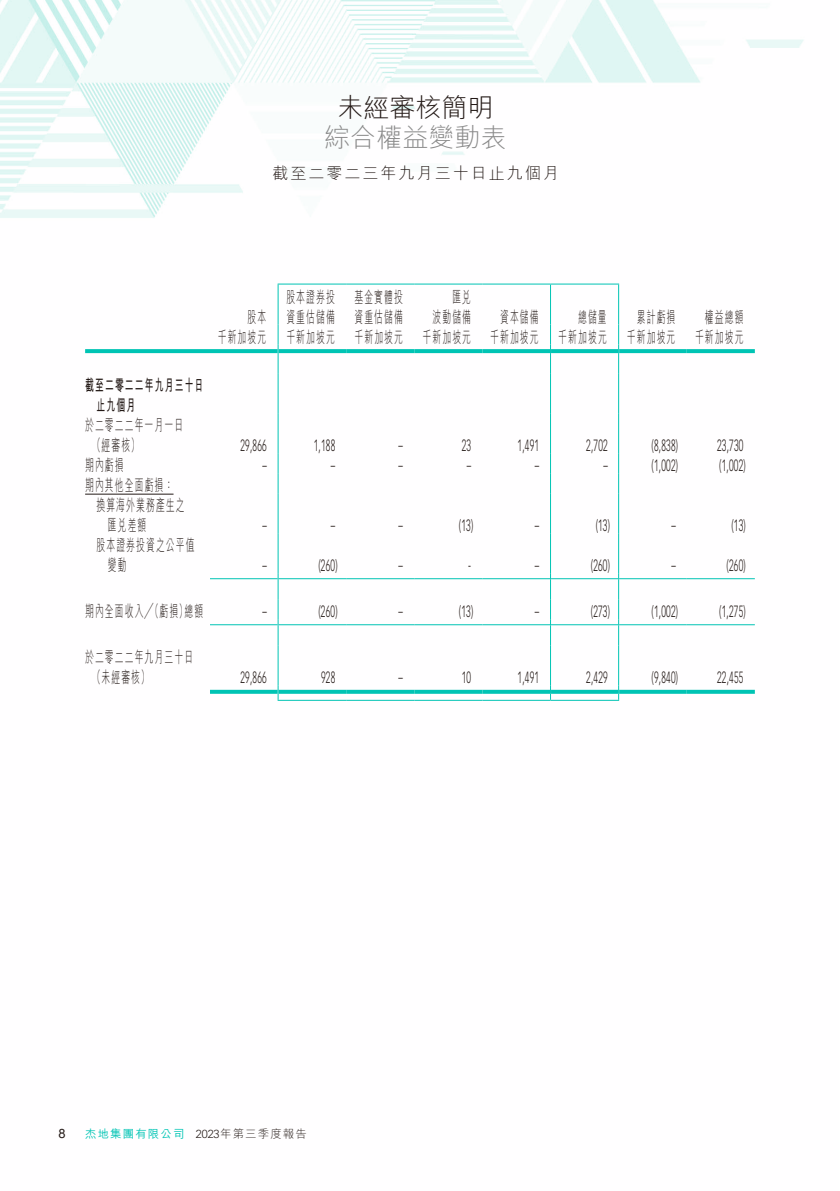
<style>
.page{position:relative;width:840px;height:1191px;background:#fff}
.page>*{position:absolute;margin:0;border:0;box-sizing:border-box;transform-origin:0 0}
.t1{font:300 26px "M Hei HK";color:#898989}
.t2{font:300 26px "M Hei HK";color:#231916}
.t3{font:300 16px/20px "M Hei HK";letter-spacing:.125em;color:#231916;scale:.55 1}
.t4{font:300 16px "Vectora LT Std";letter-spacing:.025em;color:#231916;scale:.55 1}
.t5{font:300 16px "M Hei HK";letter-spacing:.125em;color:#231916}
.t6{font:700 16px/20px "M Hei HK";letter-spacing:.13em;color:#231916;scale:.55 1}
.t7{font:12.8px "Arial";color:#231916}
.t8{font:500 11.4px "M Hei HK";letter-spacing:.1em;color:#00c4b4}
.s1{font-family:"Vectora LT Std";font-weight:300;color:#231916}
.s2{font-weight:300;color:#231916}
</style>
<div class="page">
<img style="left:0;top:0;width:804px;height:701px">
<hr style="left:617px;top:373px;width:1px;height:40px;background:#00c4b4">
<hr style="left:617px;top:413px;width:1px;height:40px;background:#00c4b4">
<svg style="left:617px;top:453px;width:1px;height:40px"></svg>
<hr style="left:617px;top:493px;width:1px;height:40px;background:#00c4b4">
<hr style="left:617px;top:533px;width:1px;height:40px;background:#00c4b4">
<svg style="left:617px;top:573px;width:1px;height:72px"></svg>
<hr style="left:617px;top:645px;width:1px;height:40px;background:#00c4b4">
<svg style="left:617px;top:685px;width:1px;height:15px"></svg>
<hr style="left:550px;top:700px;width:68px;height:1px;background:#00c4b4">
<hr style="left:550px;top:283px;width:68px;height:1px;background:#00c4b4">
<hr style="left:617px;top:284px;width:1px;height:40px;background:#00c4b4">
<svg style="left:617px;top:324px;width:1px;height:49px"></svg>
<hr style="left:277px;top:373px;width:1px;height:40px;background:#00c4b4">
<hr style="left:549px;top:373px;width:1px;height:40px;background:#00c4b4">
<hr style="left:277px;top:413px;width:1px;height:40px;background:#00c4b4">
<hr style="left:549px;top:413px;width:1px;height:40px;background:#00c4b4">
<svg style="left:277px;top:453px;width:1px;height:40px"></svg>
<svg style="left:549px;top:453px;width:1px;height:40px"></svg>
<hr style="left:277px;top:493px;width:1px;height:40px;background:#00c4b4">
<hr style="left:549px;top:493px;width:1px;height:40px;background:#00c4b4">
<hr style="left:277px;top:533px;width:1px;height:40px;background:#00c4b4">
<hr style="left:549px;top:533px;width:1px;height:40px;background:#00c4b4">
<svg style="left:277px;top:573px;width:1px;height:72px"></svg>
<svg style="left:549px;top:573px;width:1px;height:72px"></svg>
<hr style="left:277px;top:645px;width:1px;height:40px;background:#00c4b4">
<hr style="left:549px;top:645px;width:1px;height:40px;background:#00c4b4">
<svg style="left:277px;top:685px;width:1px;height:15px"></svg>
<svg style="left:549px;top:685px;width:1px;height:15px"></svg>
<hr style="left:277px;top:700px;width:69px;height:1px;background:#00c4b4">
<hr style="left:346px;top:700px;width:68px;height:1px;background:#00c4b4">
<hr style="left:414px;top:700px;width:68px;height:1px;background:#00c4b4">
<hr style="left:482px;top:700px;width:68px;height:1px;background:#00c4b4">
<hr style="left:277px;top:283px;width:69px;height:1px;background:#00c4b4">
<hr style="left:277px;top:284px;width:1px;height:40px;background:#00c4b4">
<hr style="left:346px;top:283px;width:68px;height:1px;background:#00c4b4">
<hr style="left:414px;top:283px;width:68px;height:1px;background:#00c4b4">
<hr style="left:482px;top:283px;width:68px;height:1px;background:#00c4b4">
<hr style="left:549px;top:284px;width:1px;height:40px;background:#00c4b4">
<svg style="left:277px;top:324px;width:1px;height:49px"></svg>
<svg style="left:549px;top:324px;width:1px;height:49px"></svg>
<svg style="left:85px;top:349px;width:125px;height:4px"></svg>
<svg style="left:210px;top:349px;width:67px;height:4px"></svg>
<svg style="left:278px;top:349px;width:68px;height:4px"></svg>
<svg style="left:346px;top:349px;width:68px;height:4px"></svg>
<svg style="left:414px;top:349px;width:68px;height:4px"></svg>
<svg style="left:482px;top:349px;width:67px;height:4px"></svg>
<svg style="left:550px;top:349px;width:67px;height:4px"></svg>
<svg style="left:618px;top:349px;width:68px;height:4px"></svg>
<svg style="left:686px;top:349px;width:68px;height:4px"></svg>
<hr style="left:85px;top:494px;width:88px;height:1px;background:#231916">
<hr style="left:210px;top:578px;width:67px;height:1px;background:#00c4b4">
<hr style="left:278px;top:578px;width:68px;height:1px;background:#00c4b4">
<hr style="left:346px;top:578px;width:68px;height:1px;background:#00c4b4">
<hr style="left:414px;top:578px;width:68px;height:1px;background:#00c4b4">
<hr style="left:482px;top:578px;width:67px;height:1px;background:#00c4b4">
<hr style="left:550px;top:578px;width:67px;height:1px;background:#00c4b4">
<hr style="left:618px;top:578px;width:68px;height:1px;background:#00c4b4">
<hr style="left:686px;top:578px;width:68px;height:1px;background:#00c4b4">
<hr style="left:210px;top:624px;width:67px;height:1px;background:#00c4b4">
<hr style="left:278px;top:624px;width:68px;height:1px;background:#00c4b4">
<hr style="left:346px;top:624px;width:68px;height:1px;background:#00c4b4">
<hr style="left:414px;top:624px;width:68px;height:1px;background:#00c4b4">
<hr style="left:482px;top:624px;width:67px;height:1px;background:#00c4b4">
<hr style="left:550px;top:624px;width:67px;height:1px;background:#00c4b4">
<hr style="left:618px;top:624px;width:68px;height:1px;background:#00c4b4">
<hr style="left:686px;top:624px;width:68px;height:1px;background:#00c4b4">
<svg style="left:210px;top:690px;width:67px;height:4px"></svg>
<svg style="left:278px;top:690px;width:68px;height:4px"></svg>
<svg style="left:346px;top:690px;width:68px;height:4px"></svg>
<svg style="left:414px;top:690px;width:68px;height:4px"></svg>
<svg style="left:482px;top:690px;width:67px;height:4px"></svg>
<svg style="left:550px;top:690px;width:67px;height:4px"></svg>
<svg style="left:618px;top:690px;width:68px;height:4px"></svg>
<svg style="left:686px;top:690px;width:68px;height:4px"></svg>
<h1 class="t2" style="left:337px;top:94px;width:157px">未經審核簡明</h1>
<h1 class="t1" style="left:324px;top:124px;width:183px">綜合權益變動表</h1>
<p class="t5" style="left:272px;top:165px;width:288px">截至二零二三年九月三十日止九個月</p>
<p class="t3" style="left:247px;top:306px;width:36px">股本</p>
<p class="t3" style="left:286px;top:286px;width:90px">股本證券投資重估儲備</p>
<p class="t3" style="left:354px;top:286px;width:90px">基金實體投資重估儲備</p>
<p class="t3" style="left:432px;top:286px;width:72px;text-align:right">匯兌<br>波動儲備</p>
<p class="t3" style="left:500px;top:306px;width:72px">資本儲備</p>
<p class="t3" style="left:578px;top:306px;width:54px">總儲量</p>
<p class="t3" style="left:636px;top:306px;width:72px">累計虧損</p>
<p class="t3" style="left:704px;top:306px;width:72px">權益總額</p>
<p class="t6" style="left:96px;top:374px;width:196px;text-indent:-11px">截至二零二二年九月三十日止九個月</p>
<p class="t3" style="left:92px;top:415px;width:167px;text-indent:-7px">於二零二二年一月一日（經審核）</p>
<p class="t3" style="left:218px;top:326px;width:90px">千新加坡元</p>
<p class="t3" style="left:286px;top:326px;width:583px">千新加坡元 千新加坡元 千新加坡元 千新加坡元 千新加坡元</p>
<p class="t3" style="left:626px;top:326px;width:213px">千新加坡元 千新加坡元</p>
<p class="t4" style="left:240px;top:436px;width:49px">29,866</p>
<p class="t4" style="left:313px;top:436px;width:41px">1,188</p>
<p class="t4" style="left:398px;top:436px;width:9px">–</p>
<p class="t4" style="left:461px;top:436px;width:19px">23</p>
<p class="t4" style="left:517px;top:436px;width:41px">1,491</p>
<p class="t4" style="left:586px;top:436px;width:41px">2,702</p>
<p class="t4" style="left:651px;top:436px;width:50px">(8,838)</p>
<p class="t4" style="left:716px;top:436px;width:49px">23,730</p>
<p class="t3" style="left:85px;top:455px;width:72px">期內虧損</p>
<p class="t4" style="left:262px;top:456px;width:9px">–</p>
<p class="t4" style="left:331px;top:456px;width:9px">–</p>
<p class="t4" style="left:398px;top:456px;width:10px">–</p>
<p class="t4" style="left:466px;top:456px;width:9px">–</p>
<p class="t4" style="left:534px;top:456px;width:10px">–</p>
<p class="t4" style="left:603px;top:456px;width:10px">–</p>
<p class="t4" style="left:651px;top:456px;width:50px">(1,002)</p>
<p class="t4" style="left:718px;top:456px;width:50px">(1,002)</p>
<p class="t3" style="left:85px;top:475px;width:162px">期內其他全面虧損：</p>
<p class="t3" style="left:96px;top:495px;width:162px">換算海外業務產生之</p>
<p class="t3" style="left:108px;top:515px;width:72px">匯兌差額</p>
<p class="t4" style="left:262px;top:516px;width:9px">–</p>
<p class="t4" style="left:331px;top:516px;width:9px">–</p>
<p class="t4" style="left:398px;top:516px;width:9px">–</p>
<p class="t4" style="left:458px;top:516px;width:28px">(13)</p>
<p class="t4" style="left:534px;top:516px;width:10px">–</p>
<p class="t4" style="left:595px;top:516px;width:28px">(13)</p>
<p class="t4" style="left:671px;top:516px;width:10px">–</p>
<p class="t4" style="left:731px;top:516px;width:28px">(13)</p>
<p class="t3" style="left:108px;top:535px;width:159px;text-indent:-11px">股本證券投資之公平值變動</p>
<p class="t4" style="left:262px;top:556px;width:9px">–</p>
<p class="t4" style="left:318px;top:556px;width:36px">(260)</p>
<p class="t4" style="left:398px;top:556px;width:9px">–</p>
<p class="t4" style="left:468px;top:556px;width:7px">-</p>
<p class="t4" style="left:534px;top:556px;width:10px">–</p>
<p class="t4" style="left:590px;top:556px;width:36px">(260)</p>
<p class="t4" style="left:671px;top:556px;width:10px">–</p>
<p class="t4" style="left:726px;top:556px;width:36px">(260)</p>
<p class="t3" style="left:85px;top:601px;width:216px">期內全面收入╱（虧損）總額</p>
<p class="t4" style="left:262px;top:602px;width:9px">–</p>
<p class="t4" style="left:318px;top:602px;width:36px">(260)</p>
<p class="t4" style="left:398px;top:602px;width:9px">–</p>
<p class="t4" style="left:458px;top:602px;width:28px">(13)</p>
<p class="t4" style="left:534px;top:602px;width:10px">–</p>
<p class="t4" style="left:590px;top:602px;width:36px">(273)</p>
<p class="t4" style="left:651px;top:602px;width:50px">(1,002)</p>
<p class="t4" style="left:718px;top:602px;width:50px">(1,275)</p>
<p class="t3" style="left:92px;top:647px;width:185px;text-indent:-7px">於二零二二年九月三十日（未經審核）</p>
<p class="t4" style="left:240px;top:668px;width:49px">29,866</p>
<p class="t4" style="left:321px;top:668px;width:27px">928</p>
<p class="t4" style="left:398px;top:668px;width:9px">–</p>
<p class="t4" style="left:461px;top:668px;width:19px">10</p>
<p class="t4" style="left:517px;top:668px;width:41px">1,491</p>
<p class="t4" style="left:586px;top:668px;width:41px">2,429</p>
<p class="t4" style="left:651px;top:668px;width:50px">(9,840)</p>
<p class="t4" style="left:716px;top:668px;width:49px">22,455</p>
<p class="t7" style="left:58px;top:1124px;width:9px">8</p>
<p class="t8" style="left:85px;top:1125px;width:223px">杰地集團有限公司 <span class="s1">2023</span><span class="s2">年第三季度報告</span></p>
</div>
